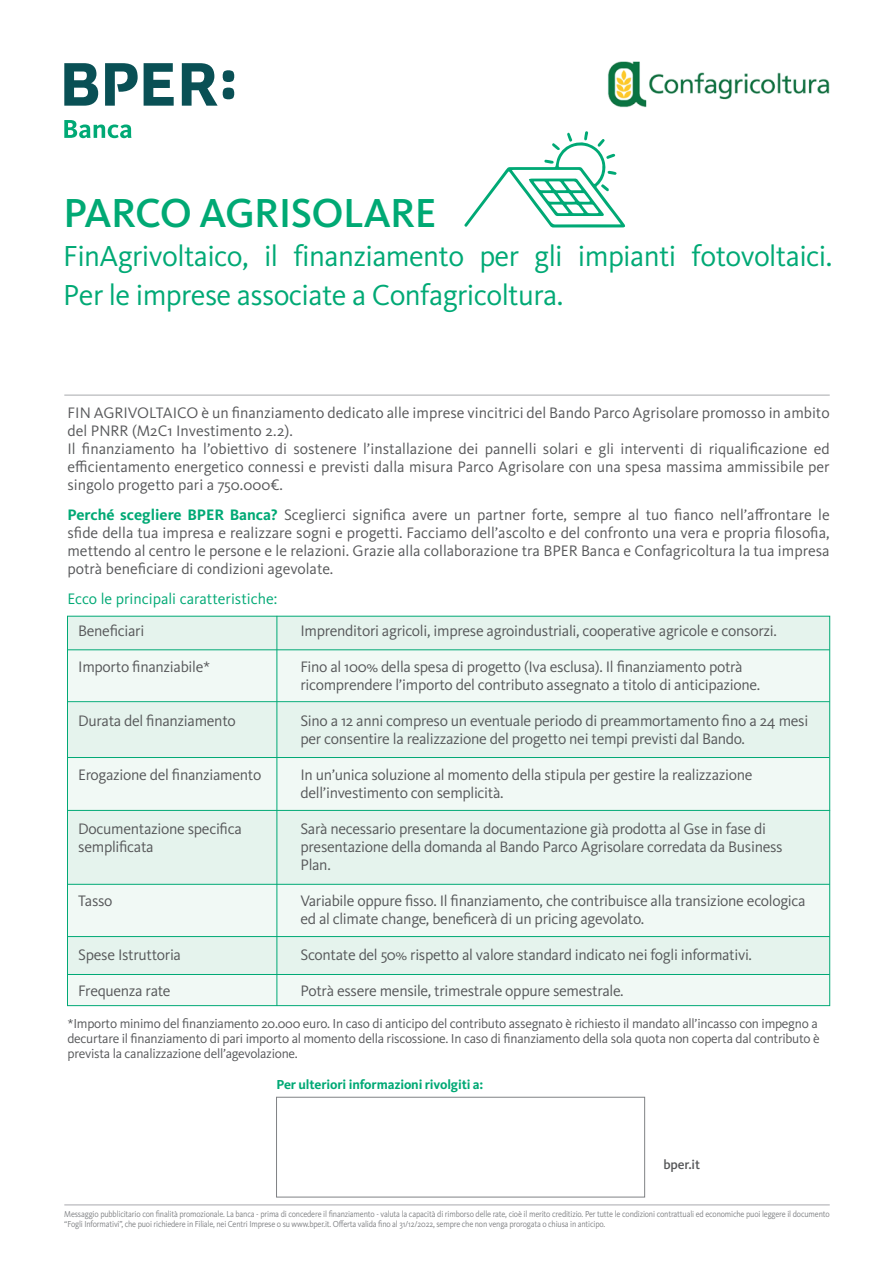
<style>
.page{position:relative;width:893px;height:1263px;background:#fff}
.page>*{position:absolute;margin:0;border:0;box-sizing:border-box;transform-origin:0 0}
.t1{font:500 42px "Kievit Pro";letter-spacing:-.015em;color:#00a974}
.t2{font:30px/38.5px "Kievit Pro";letter-spacing:-.02em;color:#00a975}
.t3{font:15.75px/18px "Kievit Pro";letter-spacing:-.02em;color:#57585a}
.t4{font:15.75px/18px "Kievit Pro";color:#57585a}
.t5{font:15.75px "Kievit Pro";color:#00a975}
.t6{font:13.5px/15px "Kievit Pro";letter-spacing:-.02em;color:#57585a}
.t7{font:700 13.5px "Kievit Pro";letter-spacing:-.01em;color:#00a975}
.t8{font:500 13.5px "Kievit Pro";letter-spacing:-.01em;color:#57585a}
.t9{font:9px/10.5px "Kievit Pro";letter-spacing:-.02em;color:#808285;scale:.9 1}
.s1{font-weight:700;color:#00a975}
</style>
<div class="page">
<hr style="left:64px;top:1204px;width:766px;height:1px;background:#a8a9ad">
<hr style="left:64px;top:395px;width:766px;height:1px;background:#a8a9ad">
<div style="left:68px;top:616px;width:762px;height:390px;background:#e5f3ed"></div>
<div style="left:68px;top:650px;width:762px;height:52px;background:#f1f9f5"></div>
<div style="left:68px;top:758px;width:762px;height:52px;background:#f1f9f5"></div>
<div style="left:68px;top:884px;width:762px;height:52px;background:#f1f9f5"></div>
<div style="left:68px;top:974px;width:762px;height:32px;background:#f1f9f5"></div>
<hr style="left:277px;top:616px;width:1px;height:390px;background:#00a975">
<hr style="left:67px;top:757px;width:762px;height:1px;background:#00a975">
<hr style="left:68px;top:649px;width:762px;height:1px;background:#00a975">
<hr style="left:68px;top:884px;width:762px;height:1px;background:#00a975">
<hr style="left:68px;top:936px;width:762px;height:1px;background:#00a975">
<hr style="left:68px;top:974px;width:762px;height:1px;background:#00a975">
<hr style="left:68px;top:810px;width:762px;height:1px;background:#00a975">
<hr style="left:68px;top:701px;width:762px;height:1px;background:#00a975">
<svg style="left:464px;top:131px;width:161px;height:96px"></svg>
<svg style="left:64px;top:120px;width:67px;height:18px"></svg>
<svg style="left:64px;top:63px;width:171px;height:43px"></svg>
<div style="left:276px;top:1097px;width:369px;height:100px;border:1px solid #808285"></div>
<img style="left:608px;top:61px;width:222px;height:47px">
<h1 class="t1" style="left:63px;top:187px;width:375px">PARCO AGRISOLARE</h1>
<h2 class="t2" style="left:63px;top:237px;width:771px">FinAgrivoltaico, il finanziamento per gli impianti fotovoltaici.<br>Per le imprese associate a Confagricoltura.</h2>
<p class="t4" style="left:68px;top:404px;width:764px">FIN AGRIVOLTAICO è un finanziamento dedicato alle imprese vincitrici del Bando Parco Agrisolare promosso in ambito del PNRR (M2C1 Investimento 2.2).<br>Il finanziamento ha l’obiettivo di sostenere l’installazione dei pannelli solari e gli interventi di riqualificazione ed efficientamento energetico connessi e previsti dalla misura Parco Agrisolare con una spesa massima ammissibile per singolo progetto pari a 750.000€.</p>
<p class="t3" style="left:68px;top:506px;width:764px;text-align:justify"><span class="s1">Perché scegliere BPER Banca?</span> Sceglierci significa avere un partner forte, sempre al tuo fianco nell’affrontare le sfide della tua impresa e realizzare sogni e progetti. Facciamo dell’ascolto e del confronto una vera e propria filosofia, mettendo al centro le persone e le relazioni. Grazie alla collaborazione tra BPER Banca e Confagricoltura la tua impresa potrà beneficiare di condizioni agevolate.</p>
<p class="t5" style="left:68px;top:589px;width:211px">Ecco le principali caratteristiche:</p>
<p class="t3" style="left:78px;top:622px;width:68px">Beneficiari</p>
<p class="t3" style="left:78px;top:658px;width:134px">Importo finanziabile*</p>
<p class="t3" style="left:78px;top:712px;width:159px">Durata del finanziamento</p>
<p class="t3" style="left:78px;top:766px;width:185px">Erogazione del finanziamento</p>
<p class="t3" style="left:78px;top:820px;width:165px">Documentazione specifica semplificata</p>
<p class="t3" style="left:78px;top:892px;width:36px">Tasso</p>
<p class="t3" style="left:78px;top:946px;width:104px">Spese Istruttoria</p>
<p class="t3" style="left:78px;top:982px;width:94px">Frequenza rate</p>
<p class="t3" style="left:300px;top:622px;width:478px">Imprenditori agricoli, imprese agroindustriali, cooperative agricole e consorzi.</p>
<p class="t3" style="left:300px;top:658px;width:461px">Fino al 100% della spesa di progetto (Iva esclusa). Il finanziamento potrà ricomprendere l’importo del contributo assegnato a titolo di anticipazione.</p>
<p class="t3" style="left:300px;top:712px;width:509px">Sino a 12 anni compreso un eventuale periodo di preammortamento fino a 24 mesi per consentire la realizzazione del progetto nei tempi previsti dal Bando.</p>
<p class="t3" style="left:300px;top:766px;width:453px">In un’unica soluzione al momento della stipula per gestire la realizzazione dell’investimento con semplicità.</p>
<p class="t3" style="left:300px;top:820px;width:484px">Sarà necessario presentare la documentazione già prodotta al Gse in fase di presentazione della domanda al Bando Parco Agrisolare corredata da Business<br>Plan.</p>
<p class="t3" style="left:300px;top:892px;width:507px">Variabile oppure fisso. Il finanziamento, che contribuisce alla transizione ecologica ed al climate change, beneficerà di un pricing agevolato.</p>
<p class="t3" style="left:300px;top:946px;width:453px">Scontate del 50% rispetto al valore standard indicato nei fogli informativi.</p>
<p class="t3" style="left:300px;top:982px;width:325px">Potrà essere mensile, trimestrale oppure semestrale.</p>
<p class="t6" style="left:68px;top:1015px;width:754px">*Importo minimo del finanziamento 20.000 euro. In caso di anticipo del contributo assegnato è richiesto il mandato all’incasso con impegno a decurtare il finanziamento di pari importo al momento della riscossione. In caso di finanziamento della sola quota non coperta dal contributo è prevista la canalizzazione dell’agevolazione.</p>
<p class="t7" style="left:277px;top:1076px;width:208px">Per ulteriori informazioni rivolgiti a:</p>
<p class="t8" style="left:663px;top:1156px;width:38px">bper.it</p>
<p class="t9" style="left:64px;top:1208px;width:852px">Messaggio pubblicitario con finalità promozionale. La banca - prima di concedere il finanziamento - valuta la capacità di rimborso delle rate, cioè il merito creditizio. Per tutte le condizioni contrattuali ed economiche puoi leggere il documento “Fogli Informativi”, che puoi richiedere in Filiale, nei Centri Imprese o su www.bper.it. Offerta valida fino al 31/12/2022, sempre che non venga prorogata o chiusa in anticipo.</p>
</div>
